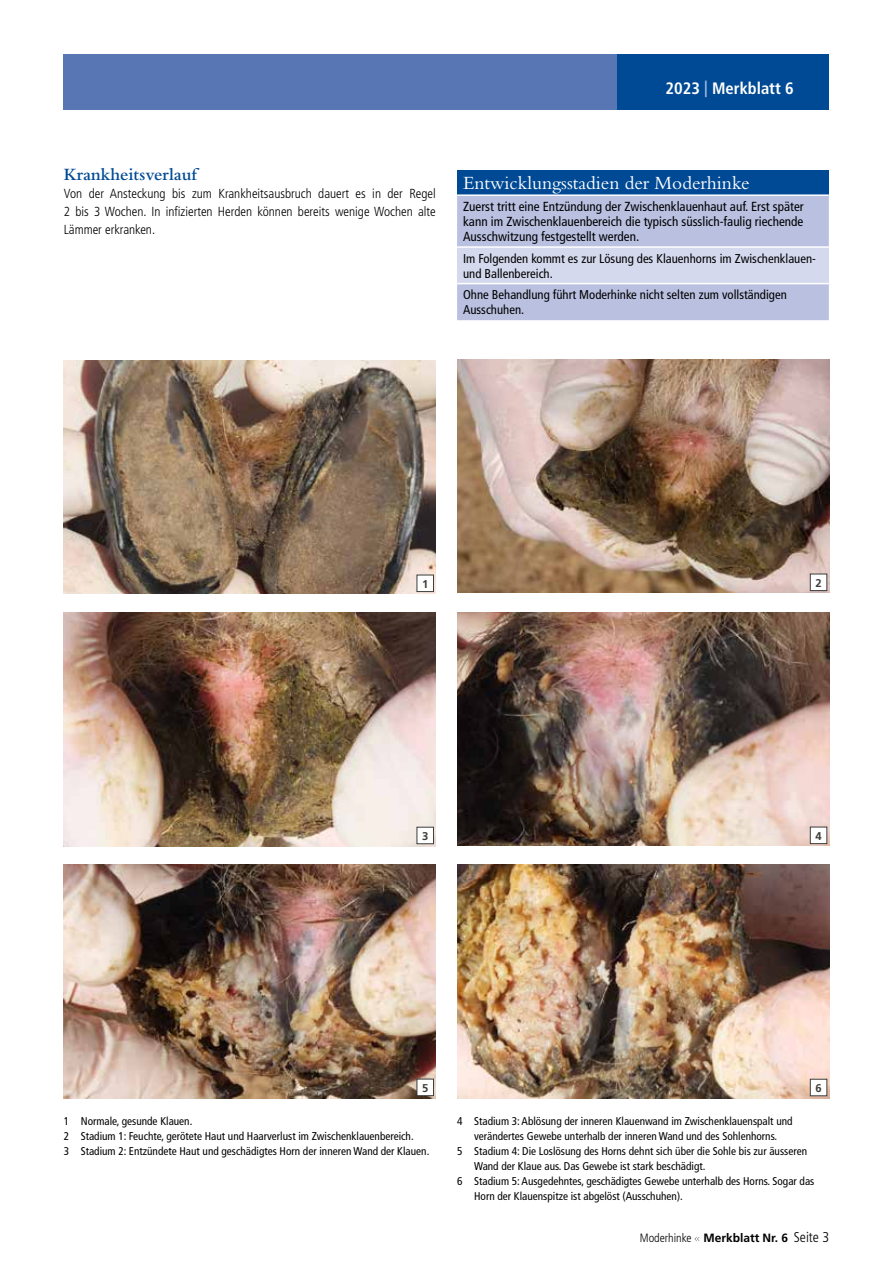
<style>
.page{position:relative;width:893px;height:1263px;background:#fff}
.page>*{position:absolute;margin:0;border:0;box-sizing:border-box;transform-origin:0 0}
.t1{font:19.5px "Bembo Std";color:#fff}
.t2{font:600 18px "Bembo Std";color:#004a95}
.t3{font:700 condensed 16.5px "Frutiger LT Std";color:#fff}
.t4{font:condensed 13.2px/15px "Frutiger LT Std";color:#000;text-align:justify}
.t5{font:300 condensed 13.2px/18px "Frutiger LT Std";color:#000;text-align:justify}
.t6{font:condensed 12.75px/15px "Frutiger LT Std";color:#000}
.t7{font:700 12px "Frutiger LT Std";color:#000}
.t8{font:condensed 11.25px/15px "Frutiger LT Std";color:#000}
.t9{font:700 11.25px "Frutiger LT Std";color:#3c3c3b}
.s1{color:#a6bee4}
.s2{font-weight:300;font-stretch:condensed}
.s3{font-weight:300;font-stretch:condensed;font-size:14.25px}
</style>
<div class="page">
<div style="left:64px;top:54px;width:765px;height:55px;background:#5876b4"></div>
<div style="left:617px;top:54px;width:212px;height:55px;background:#004a95"></div>
<svg style="left:694px;top:1237px;width:5px;height:4px"></svg>
<img style="left:64px;top:360px;width:372px;height:234px">
<div style="left:417px;top:575px;width:16px;height:17px;background:#fff"></div>
<div style="left:417px;top:575px;width:17px;height:17px;border:1px solid #3c3c3b"></div>
<img style="left:457px;top:359px;width:372px;height:234px">
<div style="left:810px;top:574px;width:17px;height:17px;background:#fff"></div>
<div style="left:810px;top:574px;width:17px;height:17px;border:1px solid #3c3c3b"></div>
<img style="left:64px;top:864px;width:372px;height:234px">
<div style="left:417px;top:1079px;width:16px;height:17px;background:#fff"></div>
<div style="left:417px;top:1079px;width:17px;height:17px;border:1px solid #3c3c3b"></div>
<img style="left:64px;top:612px;width:372px;height:234px">
<div style="left:417px;top:827px;width:16px;height:17px;background:#fff"></div>
<div style="left:417px;top:827px;width:17px;height:17px;border:1px solid #3c3c3b"></div>
<img style="left:457px;top:864px;width:372px;height:234px">
<div style="left:810px;top:1079px;width:17px;height:17px;background:#fff"></div>
<div style="left:810px;top:1079px;width:17px;height:17px;border:1px solid #3c3c3b"></div>
<img style="left:457px;top:612px;width:372px;height:234px">
<div style="left:810px;top:827px;width:17px;height:17px;background:#fff"></div>
<div style="left:810px;top:827px;width:17px;height:17px;border:1px solid #3c3c3b"></div>
<div style="left:457px;top:170px;width:372px;height:25px;background:#004a95"></div>
<div style="left:457px;top:196px;width:372px;height:124px;background:#b9c0e0"></div>
<div style="left:457px;top:247px;width:372px;height:37px;background:#d5d9ed"></div>
<hr style="left:457px;top:194px;width:372px;height:2px;background:#fff">
<hr style="left:457px;top:246px;width:372px;height:2px;background:#fff">
<hr style="left:457px;top:283px;width:372px;height:1px;background:#fff">
<h3 class="t3" style="left:666px;top:79px;width:130px">2023 <span class="s1">|</span> Merkblatt 6</h3>
<h2 class="t2" style="left:64px;top:164px;width:135px">Krankheitsverlauf</h2>
<p class="t5" style="left:64px;top:185px;width:374px">Von der Ansteckung bis zum Krankheitsausbruch dauert es in der Regel 2 bis 3 Wochen. In infizierten Herden können bereits wenige Wochen alte Lämmer erkranken.</p>
<h1 class="t1" style="left:463px;top:172px;width:288px">Entwicklungsstadien der Moderhinke</h1>
<p class="t4" style="left:463px;top:199px;width:342px">Zuerst tritt eine Entzündung der Zwischenklauenhaut auf. Erst später kann im Zwischenklauenbereich die typisch süsslich-faulig riechende Ausschwitzung festgestellt werden.</p>
<p class="t6" style="left:463px;top:251px;width:354px">Im Folgenden kommt es zur Lösung des Klauenhorns im Zwischenklauen&shy;und Ballenbereich.</p>
<p class="t6" style="left:463px;top:287px;width:325px">Ohne Behandlung führt Moderhinke nicht selten zum vollständigen<br>Ausschuhen.</p>
<p class="t9" style="left:422px;top:577px;width:8px">1</p>
<p class="t9" style="left:815px;top:576px;width:8px">2</p>
<p class="t9" style="left:422px;top:829px;width:8px">3</p>
<p class="t9" style="left:422px;top:1081px;width:8px">5</p>
<p class="t9" style="left:815px;top:829px;width:8px">4</p>
<p class="t9" style="left:815px;top:1081px;width:8px">6</p>
<p class="t8" style="left:64px;top:1113px;width:367px">1 Normale, gesunde Klauen.<br>2 Stadium 1: Feuchte, gerötete Haut und Haarverlust im Zwischenklauenbereich.<br>3 Stadium 2: Entzündete Haut und geschädigtes Horn der inneren Wand der Klauen.</p>
<p class="t8" style="left:457px;top:1113px;width:337px">4 Stadium 3: Ablösung der inneren Klauenwand im Zwischenklauenspalt und</p>
<p class="t8" style="left:474px;top:1128px;width:305px">verändertes Gewebe unterhalb der inneren Wand und des Sohlenhorns.</p>
<p class="t8" style="left:457px;top:1143px;width:351px">5 Stadium 4: Die Loslösung des Horns dehnt sich über die Sohle bis zur äusseren</p>
<p class="t8" style="left:474px;top:1158px;width:233px">Wand der Klaue aus. Das Gewebe ist stark beschädigt.</p>
<p class="t8" style="left:457px;top:1173px;width:359px">6 Stadium 5: Ausgedehntes, geschädigtes Gewebe unterhalb des Horns. Sogar das</p>
<p class="t8" style="left:474px;top:1188px;width:210px">Horn der Klauenspitze ist abgelöst (Ausschuhen).</p>
<p class="t7" style="left:640px;top:1231px;width:191px"><span class="s2">Moderhinke</span> Merkblatt Nr. 6 <span class="s3">Seite 3</span></p>
</div>
